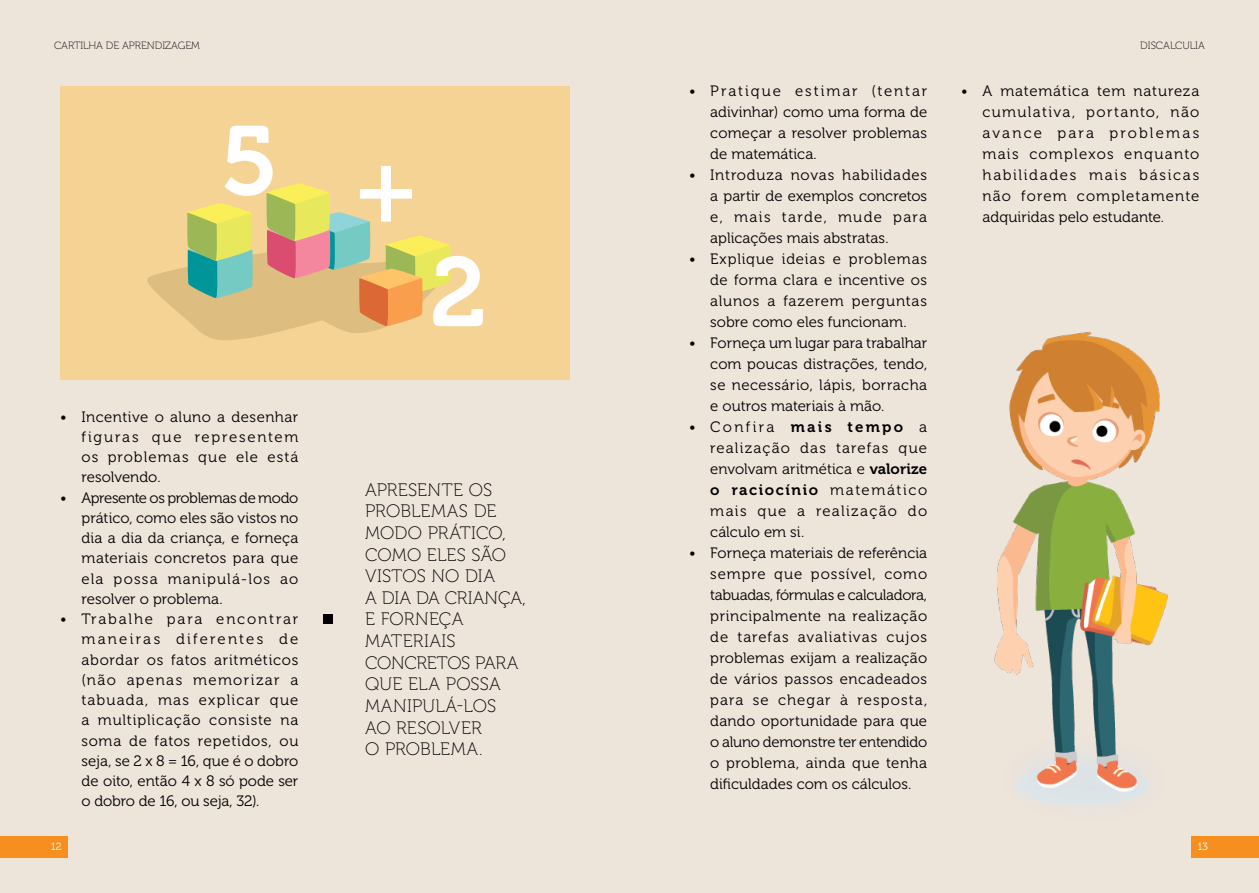
<style>
.page{position:relative;width:1259px;height:893px;background:#ede4da}
.page>*{position:absolute;margin:0;border:0;box-sizing:border-box;transform-origin:0 0}
.t1{font:97.35px "Museo 700";color:#fff}
.t2{font:18px/21.6px "Museo 100";letter-spacing:.005em;color:#000}
.t3{font:15px/21px "Museo 300";letter-spacing:.015em;color:#000;text-align:justify}
.t4{font:15px/21px "Museo 300";letter-spacing:.08em;color:#000}
.t5{font:15px "Museo 700";letter-spacing:.105em;color:#000}
.t6{font:10.5px "Museo 100";color:#000}
.t7{font:10.5px "Museo 300";color:#fff}
.s1{font-family:"Museo 700"}
.s2{font-family:"Museo 300"}
</style>
<div class="page">
<div style="left:1191px;top:836px;width:68px;height:21px;background:#f78f1e"></div>
<div style="left:0;top:836px;width:68px;height:21px;background:#f78f1e"></div>
<div style="left:324px;top:614px;width:9px;height:9px;background:#000"></div>
<div style="left:60px;top:86px;width:510px;height:294px;background:#f5d394"></div>
<svg style="left:147px;top:183px;width:304px;height:157px"></svg>
<img style="left:994px;top:331px;width:174px;height:475px">
<p class="t6" style="left:54px;top:40px;width:147px">CARTILHA DE APRENDIZAGEM</p>
<p class="t6" style="left:1140px;top:40px;width:66px">DISCALCULIA</p>
<h1 class="t1" style="left:220px;top:107px;width:59px">5</h1>
<p class="t3" style="left:81px;top:407px;width:218px;line-height:20.2px;text-indent:-21px">• Incentive o aluno a desenhar figuras que representem os problemas que ele está resolvendo.</p>
<p class="t3" style="left:81px;top:488px;width:218px;line-height:20.2px;text-indent:-21px">• Apresente os problemas de modo prático, como eles são vistos no dia a dia da criança, e forneça materiais concretos para que ela possa manipulá-los ao resolver o problema.</p>
<p class="t3" style="left:81px;top:609px;width:218px;line-height:20.2px;text-indent:-21px">• Trabalhe para encontrar maneiras diferentes de abordar os fatos aritméticos (não apenas memorizar a tabuada, mas explicar que a multiplicação consiste na soma de fatos repetidos, ou seja, se 2 x 8 = 16, que é o dobro de oito, então 4 x 8 só pode ser o dobro de 16, ou seja, 32).</p>
<h1 class="t1" style="left:356px;top:134px;width:62px">+</h1>
<h1 class="t1" style="left:430px;top:238px;width:58px">2</h1>
<p class="t2" style="left:365px;top:479px;width:162px">APRESENTE OS<br>PROBLEMAS DE<br>MODO PRÁTICO,<br>COMO ELES SÃO<br>VISTOS NO DIA<br>A DIA DA CRIANÇA,<br>E FORNEÇA<br>MATERIAIS<br>CONCRETOS PARA<br>QUE ELA POSSA<br>MANIPULÁ-LOS<br>AO RESOLVER<br>O PROBLEMA.</p>
<p class="t3" style="left:710px;top:81px;width:218px;text-indent:-21px">• Pratique estimar (tentar adivinhar) como uma forma de começar a resolver problemas de matemática.</p>
<p class="t3" style="left:710px;top:165px;width:218px;text-indent:-21px">• Introduza novas habilidades a partir de exemplos concretos e, mais tarde, mude para aplicações mais abstratas.</p>
<p class="t3" style="left:710px;top:249px;width:218px;text-indent:-21px">• Explique ideias e problemas de forma clara e incentive os alunos a fazerem perguntas sobre como eles funcionam.</p>
<p class="t3" style="left:710px;top:333px;width:218px;text-indent:-21px">• Forneça um lugar para trabalhar com poucas distrações, tendo, se necessário, lápis, borracha e outros materiais à mão.</p>
<p class="t3" style="left:710px;top:417px;width:218px;text-indent:-21px">• Confira <span class="s1">mais tempo</span> a realização das tarefas que envolvam aritmética e <span class="s1">valorize</span></p>
<p class="t5" style="left:710px;top:482px;width:218px">o raciocínio <span class="s2">matemático</span></p>
<p class="t4" style="left:710px;top:501px;width:218px">mais que a realização do cálculo em si.</p>
<p class="t3" style="left:710px;top:543px;width:218px;text-indent:-21px">• Forneça materiais de referência sempre que possível, como tabuadas, fórmulas e calculadora, principalmente na realização de tarefas avaliativas cujos problemas exijam a realização de vários passos encadeados para se chegar à resposta, dando oportunidade para que o aluno demonstre ter entendido o problema, ainda que tenha dificuldades com os cálculos.</p>
<p class="t3" style="left:982px;top:81px;width:218px;text-indent:-21px">• A matemática tem natureza cumulativa, portanto, não avance para problemas mais complexos enquanto habilidades mais básicas não forem completamente adquiridas pelo estudante.</p>
<p class="t7" style="left:51px;top:841px;width:12px">12</p>
<p class="t7" style="left:1197px;top:841px;width:12px">13</p>
</div>
